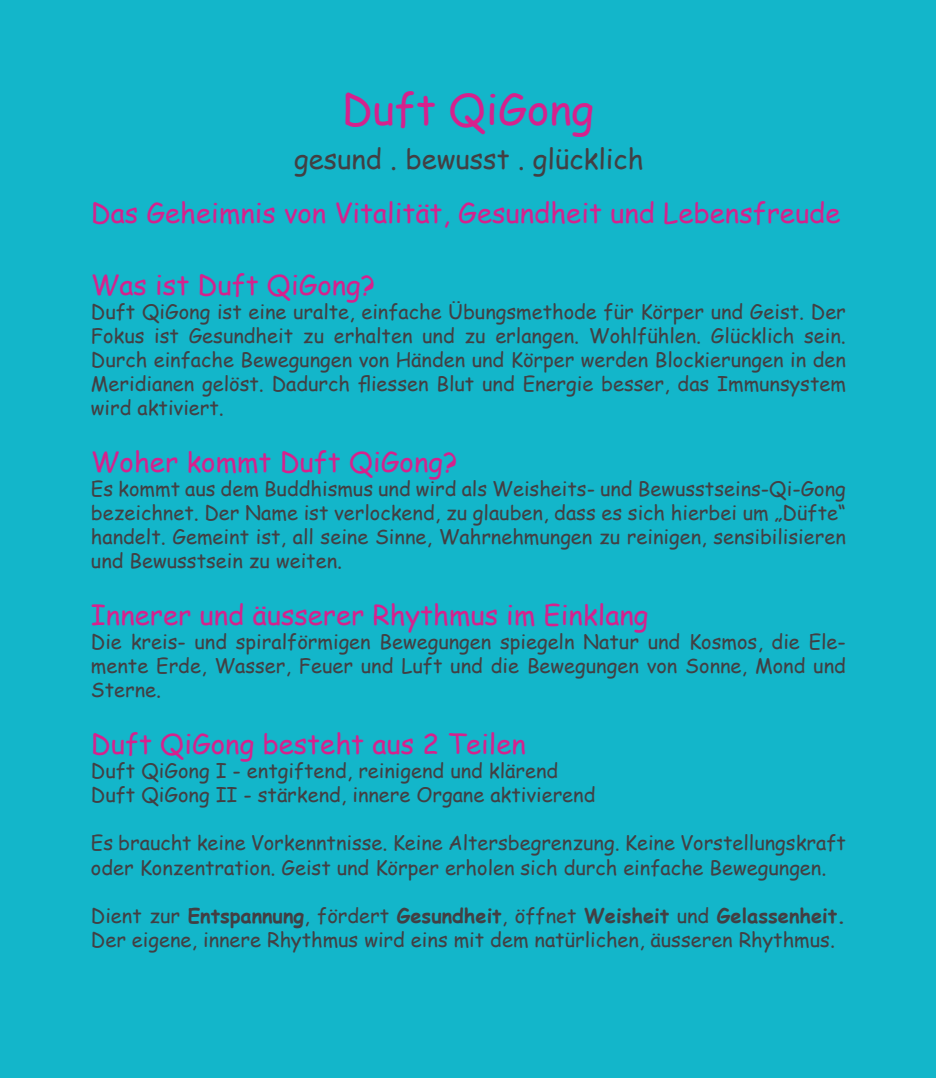
<style>
.page{position:relative;width:936px;height:1078px;background:#fff}
.page>*{position:absolute;margin:0;border:0;box-sizing:border-box;transform-origin:0 0}
.t1{font:42.5px "Comic Sans MS";color:#d6218d}
.t2{font:27.5px "Comic Sans MS";color:#d6218d}
.t3{font:27.5px "Comic Sans MS";color:#423f43}
.t4{font:20px/24px "Comic Sans MS";color:#423f43;text-align:justify}
.s1{font-weight:700}
</style>
<div class="page">
<div style="left:0;top:0;width:935px;height:1077px;background:#13b6ca"></div>
<h1 class="t1" style="left:342px;top:78px;width:254px">Duft QiGong</h1>
<h2 class="t3" style="left:294px;top:138px;width:351px">gesund . bewusst . glücklich</h2>
<h2 class="t2" style="left:91px;top:192px;width:751px">Das Geheimnis von Vitalität, Gesundheit und Lebensfreude</h2>
<h2 class="t2" style="left:91px;top:265px;width:286px">Was ist Duft QiGong?</h2>
<p class="t4" style="left:91px;top:299px;width:756px">Duft QiGong ist eine uralte, einfache Übungsmethode für Körper und Geist. Der Fokus ist Gesundheit zu erhalten und zu erlangen. Wohlfühlen. Glücklich sein.<br>Durch einfache Bewegungen von Händen und Körper werden Blockierungen in den Meridianen gelöst. Dadurch fliessen Blut und Energie besser, das Immunsystem wird aktiviert.</p>
<h2 class="t2" style="left:91px;top:442px;width:368px">Woher kommt Duft QiGong?</h2>
<p class="t4" style="left:91px;top:476px;width:756px">Es kommt aus dem Buddhismus und wird als Weisheits- und Bewusstseins-Qi-Gong bezeichnet. Der Name ist verlockend, zu glauben, dass es sich hierbei um „Düfte“ handelt. Gemeint ist, all seine Sinne, Wahrnehmungen zu reinigen, sensibilisieren und Bewusstsein zu weiten.</p>
<h2 class="t2" style="left:91px;top:595px;width:559px">Innerer und äusserer Rhythmus im Einklang</h2>
<p class="t4" style="left:91px;top:629px;width:756px">Die kreis- und spiralförmigen Bewegungen spiegeln Natur und Kosmos, die Ele&shy;mente Erde, Wasser, Feuer und Luft und die Bewegungen von Sonne, Mond und Sterne.</p>
<h2 class="t2" style="left:91px;top:724px;width:436px">Duft QiGong besteht aus 2 Teilen</h2>
<p class="t4" style="left:91px;top:758px;width:506px">Duft QiGong I - entgiftend, reinigend und klärend<br>Duft QiGong II - stärkend, innere Organe aktivierend</p>
<p class="t4" style="left:91px;top:830px;width:756px">Es braucht keine Vorkenntnisse. Keine Altersbegrenzung. Keine Vorstellungskraft oder Konzentration. Geist und Körper erholen sich durch einfache Bewegungen.</p>
<p class="t4" style="left:91px;top:902px;width:756px">Dient zur <span class="s1">Entspannung</span>, fördert <span class="s1">Gesundheit</span>, öffnet <span class="s1">Weisheit</span> und <span class="s1">Gelassenheit.<br></span>Der eigene, innere Rhythmus wird eins mit dem natürlichen, äusseren Rhythmus.</p>
</div>
